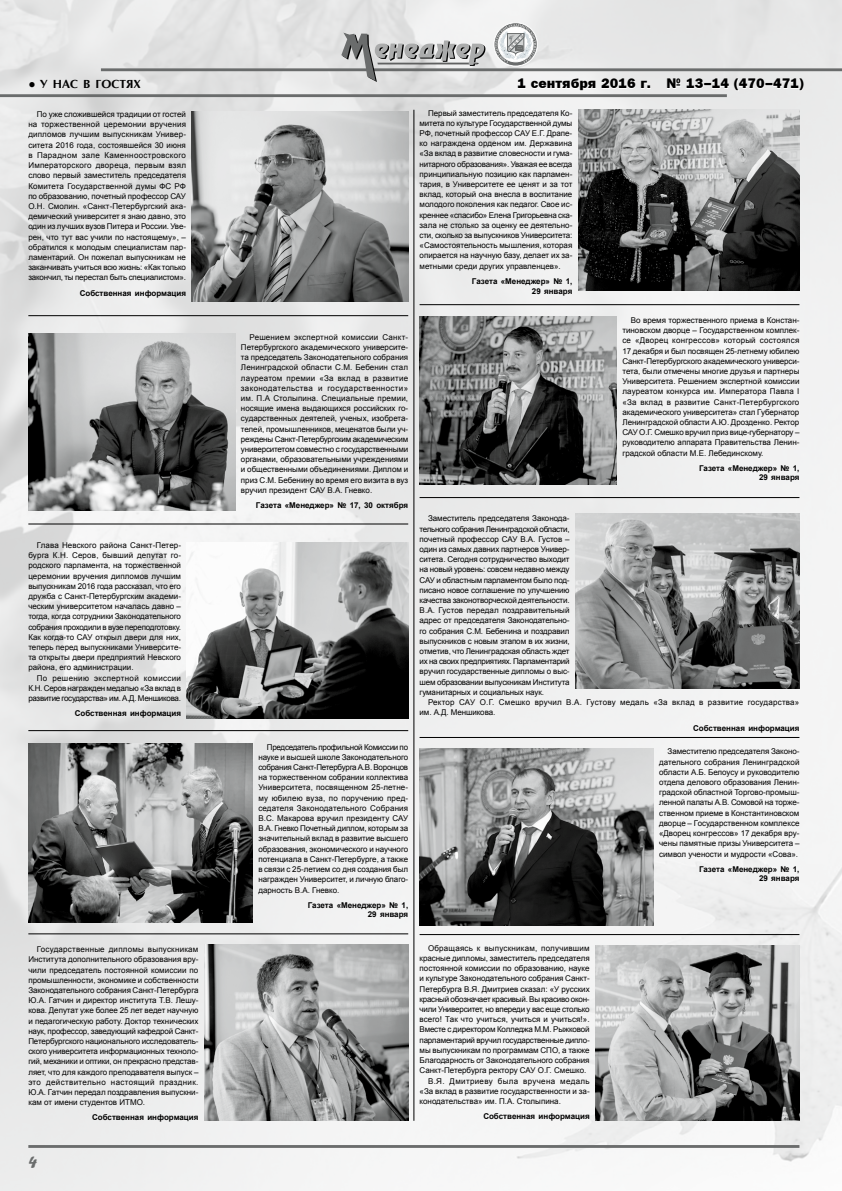
<style>
.page{position:relative;width:842px;height:1191px;background:#fff}
.page>*{position:absolute;margin:0;border:0;box-sizing:border-box;transform-origin:0 0}
.t1{font:18px "Forte";color:#6a6c6c}
.t2{font:14px "Franklin Gothic Heavy C";color:#000}
.t3{font:700 12px "Optima";color:#000}
.t4{font:8px/10.2px "Arial";color:#000;text-align:justify}
.t5{font:700 8px/9.6px "Arial";color:#000;text-align:right}
.t6{font:8px/10.2px "Arial";letter-spacing:.03em;color:#000}
.t7{font:8px "Arial";letter-spacing:-.025em;color:#000}
.t8{font:8px "Arial";letter-spacing:-.03em;color:#000}
.t9{font:8px "Arial";letter-spacing:-.02em;color:#000}
.t10{font:8px "Arial";letter-spacing:.025em;color:#000}
.t11{font:8px "Arial";letter-spacing:.04em;color:#000}
.s1{font-family:"Sylfaen";font-weight:400}
</style>
<div class="page">
<img style="left:0;top:0;width:842px;height:1191px">
<hr style="left:28px;top:1145px;width:771px;height:2px;background:#6a6c6c">
<hr style="left:101px;top:68px;width:741px;height:3px;background:#6a6c6c">
<hr style="left:0;top:94px;width:727px;height:3px;background:#6a6c6c">
<svg style="left:518px;top:78px;width:132px;height:13px"></svg>
<svg style="left:667px;top:78px;width:137px;height:13px"></svg>
<svg style="left:341px;top:33px;width:144px;height:49px"></svg>
<svg style="left:494px;top:23px;width:43px;height:43px"></svg>
<img style="left:192px;top:111px;width:216px;height:190px">
<img style="left:578px;top:110px;width:221px;height:180px">
<img style="left:204px;top:944px;width:204px;height:176px">
<img style="left:595px;top:945px;width:204px;height:175px">
<hr style="left:28px;top:315px;width:380px;height:1px;background:#000">
<hr style="left:28px;top:730px;width:380px;height:1px;background:#000">
<hr style="left:420px;top:737px;width:379px;height:1px;background:#000">
<hr style="left:420px;top:934px;width:379px;height:1px;background:#000">
<hr style="left:420px;top:497px;width:379px;height:1px;background:#000">
<hr style="left:420px;top:304px;width:379px;height:1px;background:#000">
<hr style="left:28px;top:933px;width:380px;height:1px;background:#000">
<hr style="left:28px;top:524px;width:380px;height:1px;background:#000">
<hr style="left:414px;top:110px;width:1px;height:1010px;background:#000">
<img style="left:28px;top:333px;width:207px;height:177px">
<img style="left:420px;top:316px;width:197px;height:169px">
<img style="left:187px;top:542px;width:221px;height:176px">
<img style="left:575px;top:514px;width:224px;height:174px">
<img style="left:28px;top:744px;width:225px;height:179px">
<img style="left:420px;top:748px;width:233px;height:177px">
<h3 class="t3" style="left:28px;top:78px;width:114px"><span class="s1">●</span> У НАС В ГОСТЯХ</h3>
<p class="t4" style="left:28px;top:109px;width:159px;text-indent:8px">По уже сложившейся традиции от гостей на торжественной церемонии вручения дипломов лучшим выпускникам Универ&shy;ситета 2016 года, состоявшейся 30 июня в Парадном зале Каменноостровского Императорского двореца, первым взял слово первый заместитель председателя Комитета Государственной думы ФС РФ по образованию, почетный профессор САУ О.Н. Смолин. «Санкт-Петербургский ака&shy;демический университет я знаю давно, это один из лучших вузов Питера и России. Уве&shy;рен, что тут вас учили по настоящему», – обратился к молодым специалистам пар&shy;ламентарий. Он пожелал выпускникам не заканчивать учиться всю жизнь: «Как только закончил, ты перестал быть специалистом».</p>
<p class="t5" style="left:80px;top:288px;width:108px">Собственная информация</p>
<p class="t4" style="left:28px;top:540px;width:154px;text-indent:9px">Глава Невского района Санкт-Петер&shy;бурга К.Н. Серов, бывший депутат го&shy;родского парламента, на торжественной церемонии вручения дипломов лучшим выпускникам 2016 года рассказал, что его дружба с Санкт-Петербургским академи&shy;ческим университетом началась давно – тогда, когда сотрудники Законодательного собрания проходили в вузе переподготовку.<br>Как когда-то САУ открыл двери для них, теперь перед выпускниками Университе&shy;та открыты двери предприятий Невского района, его администрации.</p>
<p class="t4" style="left:28px;top:673px;width:154px;text-indent:9px">По решению экспертной комиссии К.Н. Серов награжден медалью «За вклад в развитие государства» им. А.Д. Меншикова.</p>
<p class="t5" style="left:75px;top:709px;width:108px">Собственная информация</p>
<p class="t4" style="left:28px;top:944px;width:172px;text-indent:8px">Государственные дипломы выпускникам Института дополнительного образования вру&shy;чили председатель постоянной комиссии по промышленности, экономике и собственности Законодательного собрания Санкт-Петербурга Ю.А. Гатчин и директор института Т.В. Лешу&shy;кова. Депутат уже более 25 лет ведет научную и педагогическую работу. Доктор технических наук, профессор, заведующий кафедрой Санкт-Петербургского национального исследователь&shy;ского университета информационных техноло&shy;гий, механики и оптики, он прекрасно представ&shy;ляет, что для каждого преподавателя выпуск – это действительно настоящий праздник.<br>Ю.А. Гатчин передал поздравления выпускни&shy;кам от имени студентов ИТМО.</p>
<p class="t5" style="left:92px;top:1113px;width:108px">Собственная информация</p>
<h1 class="t1" style="left:28px;top:1151px;width:10px">4</h1>
<p class="t4" style="left:241px;top:332px;width:169px;text-indent:8px">Решением экспертной комиссии Санкт-Петербургского академического университе&shy;та председатель Законодательного собрания Ленинградской области С.М. Бебенин стал лауреатом премии «За вклад в развитие законодательства и государственности» им. П.А Столыпина. Специальные премии, носящие имена выдающихся российских го&shy;сударственных деятелей, ученых, изобрета&shy;телей, промышленников, меценатов были уч&shy;реждены Санкт-Петербургским академическим университетом совместно с государственными органами, образовательными учреждениями и общественными объединениями. Диплом и приз С.М. Бебенину во время его визита в вуз вручил президент САУ В.А. Гневко.</p>
<p class="t5" style="left:256px;top:500px;width:154px">Газета «Менеджер» № 17, 30 октября</p>
<p class="t4" style="left:258px;top:742px;width:151px;text-indent:8px">Председатель профильной Комиссии по науке и высшей школе Законодательного собрания Санкт-Петербурга А.В. Воронцов на торжественном собрании коллектива Университета, посвященном 25-летне&shy;му юбилею вуза, по поручению пред&shy;седателя Законодательного Собрания В.С. Макарова вручил президенту САУ В.А. Гневко Почетный диплом, которым за значительный вклад в развитие высшего образования, экономического и научного потенциала в Санкт-Петербурге, а также в связи с 25-летием со дня создания был награжден Университет, и личную благо&shy;дарность В.А. Гневко.</p>
<p class="t5" style="left:308px;top:900px;width:102px">Газета «Менеджер» № 1,<br>29 января</p>
<h2 class="t2" style="left:517px;top:76px;width:288px">1 сентября 2016 г. № 13–14 (470–471)</h2>
<p class="t4" style="left:420px;top:108px;width:154px;text-indent:8px">Первый заместитель председателя Ко&shy;митета по культуре Государственной думы РФ, почетный профессор САУ Е.Г. Драпе&shy;ко награждена орденом им. Державина «За вклад в развитие словесности и гума&shy;нитарного образования». Уважая ее всегда принципиальную позицию как парламен&shy;тария, в Университете ее ценят и за тот вклад, который она внесла в воспитание молодого поколения как педагог. Свое ис&shy;креннее «спасибо» Елена Григорьевна ска&shy;зала не столько за оценку ее деятельно&shy;сти, сколько за выпускников Университета: «Самостоятельность мышления, которая опирается на научную базу, делает их за&shy;метными среди других управленцев».</p>
<p class="t5" style="left:472px;top:276px;width:102px">Газета «Менеджер» № 1,<br>29 января</p>
<p class="t4" style="left:622px;top:315px;width:179px;text-indent:8px">Во время торжественного приема в Констан&shy;тиновском дворце – Государственном комплек&shy;се «Дворец конгрессов» который состоялся 17 декабря и был посвящен 25-летнему юбилею Санкт-Петербургского академического универси&shy;тета, были отмечены многие друзья и партнеры Университета. Решением экспертной комиссии лауреатом конкурса им. Императора Павла I «За вклад в развитие Санкт-Петербургского академического университета» стал Губернатор Ленинградской области А.Ю. Дрозденко. Ректор САУ О.Г. Смешко вручил приз вице-губернатору – руководителю аппарата Правительства Ленин&shy;градской области М.Е. Лебединскому.</p>
<p class="t5" style="left:699px;top:463px;width:102px">Газета «Менеджер» № 1,<br>29 января</p>
<p class="t4" style="left:420px;top:513px;width:152px;text-indent:8px">Заместитель председателя Законода&shy;тельного собрания Ленинградской области, почетный профессор САУ В.А. Густов – один из самых давних партнеров Универ&shy;ситета. Сегодня сотрудничество выходит на новый уровень: совсем недавно между САУ и областным парламентом было под&shy;писано новое соглашение по улучшению качества законотворческой деятельности.<br>В.А. Густов передал поздравительный адрес от председателя Законодательно&shy;го собрания С.М. Бебенина и поздравил выпускников с новым этапом в их жизни, отметив, что Ленинградская область ждет их на своих предприятиях. Парламентарий вручил государственные дипломы о выс&shy;шем образовании выпускникам Института гуманитарных и социальных наук.</p>
<p class="t6" style="left:420px;top:697px;width:381px;text-indent:8px">Ректор САУ О.Г. Смешко вручил В.А. Густову медаль «За вклад в развитие государства» им. А.Д. Меншикова.</p>
<p class="t5" style="left:693px;top:723px;width:108px">Собственная информация</p>
<p class="t10" style="left:428px;top:942px;width:163px">Обращаясь к выпускникам, получившим</p>
<p class="t4" style="left:420px;top:953px;width:172px">красные дипломы, заместитель председателя</p>
<p class="t4" style="left:420px;top:963px;width:172px">постоянной комиссии по образованию, науке</p>
<p class="t4" style="left:420px;top:973px;width:172px">и культуре Законодательного собрания Санкт-</p>
<p class="t4" style="left:420px;top:983px;width:172px">Петербурга В.Я. Дмитриев сказал: «У русских</p>
<p class="t8" style="left:420px;top:993px;width:172px">красный обозначает красивый. Вы красиво окон-</p>
<p class="t7" style="left:420px;top:1004px;width:172px">чили Университет, но впереди у вас еще столько</p>
<p class="t4" style="left:420px;top:1014px;width:172px">всего! Так что учиться, учиться и учиться!».</p>
<p class="t9" style="left:420px;top:1024px;width:172px">Вместе с директором Колледжа М.М. Рыжковой</p>
<p class="t7" style="left:420px;top:1034px;width:172px">парламентарий вручил государственные дипло-</p>
<p class="t4" style="left:420px;top:1045px;width:172px">мы выпускникам по программам СПО, а также</p>
<p class="t4" style="left:420px;top:1055px;width:172px">Благодарность от Законодательного собрания</p>
<p class="t4" style="left:420px;top:1065px;width:168px">Санкт-Петербурга ректору САУ О.Г. Смешко.</p>
<p class="t11" style="left:428px;top:1075px;width:163px">В.Я. Дмитриеву была вручена медаль</p>
<p class="t4" style="left:420px;top:1085px;width:172px">«За вклад в развитие государственности и за-</p>
<p class="t4" style="left:420px;top:1096px;width:143px">конодательства» им. П.А. Столыпина.</p>
<p class="t5" style="left:483px;top:1111px;width:108px">Собственная информация</p>
<p class="t4" style="left:659px;top:746px;width:142px;text-indent:8px">Заместителю председателя Законо&shy;дательного собрания Ленинградской области А.Б. Белоусу и руководителю отдела делового образования Ленин&shy;градской областной Торгово-промыш&shy;ленной палаты А.В. Сомовой на торже&shy;ственном приеме в Константиновском дворце – Государственном комплексе «Дворец конгрессов» 17 декабря вру&shy;чены памятные призы Университета – символ учености и мудрости «Сова».</p>
<p class="t5" style="left:699px;top:864px;width:102px">Газета «Менеджер» № 1,<br>29 января</p>
</div>
